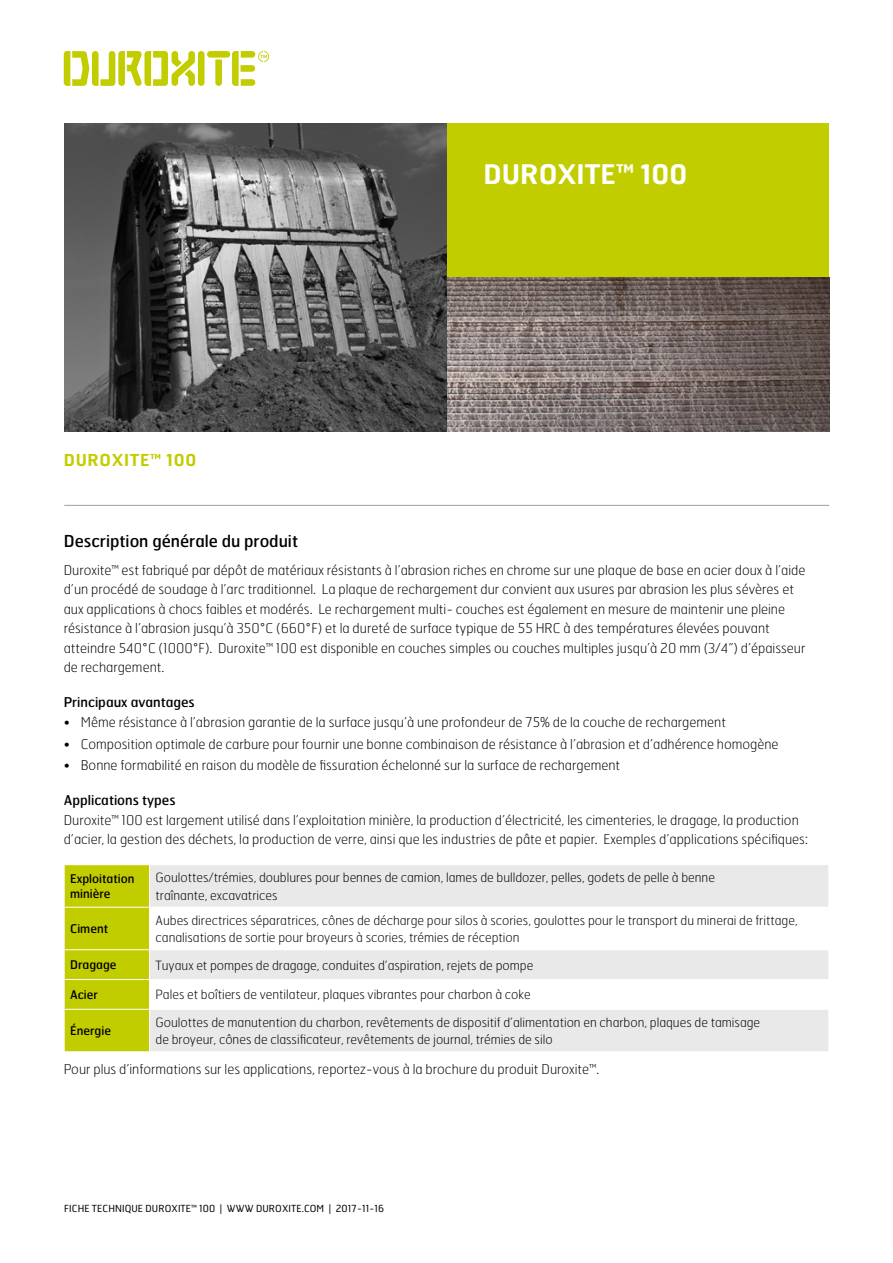
<style>
.page{position:relative;width:893px;height:1263px;background:#fff}
.page>*{position:absolute;margin:0;border:0;box-sizing:border-box;transform-origin:0 0}
.Heading_1___25_6x26{font:600 27px "Hermes FB";color:#fff}
.Heading_2___11x14{font:16.5px "Hermes FB";color:#000}
.Rubrik_1{font:600 16.5px "Hermes FB";letter-spacing:.04em;color:#c2cd00}
.Hermes_Thin_9x13{font:100 13.5px/19.5px "Hermes FB";color:#000}
.Heading_3___9x12{font:13.5px "Hermes FB";color:#000}
.Body_table_8_5x11_5{font:100 12.75px/17.2px "Hermes FB";color:#000}
.Heading_table{font:12px/14.4px "Hermes FB";color:#000}
.Sidfot{font:9.75px "Hermes FB";letter-spacing:.01em;color:#000}
</style>
<div class="page">
<hr style="left:64px;top:505px;width:765px;height:1px;background:#9c9da3">
<div style="left:150px;top:865px;width:678px;height:186px;background:#e9e9ea"></div>
<svg style="left:150px;top:908px;width:678px;height:101px"></svg>
<div style="left:150px;top:950px;width:679px;height:29px;background:#e9e9ea"></div>
<hr style="left:150px;top:907px;width:679px;height:1px;background:#fff">
<hr style="left:150px;top:949px;width:679px;height:1px;background:#fff">
<hr style="left:150px;top:979px;width:679px;height:1px;background:#fff">
<div style="left:64px;top:865px;width:86px;height:186px;background:#c2cd00"></div>
<svg style="left:828px;top:950px;width:1px;height:29px"></svg>
<hr style="left:64px;top:1009px;width:86px;height:1px;background:#fff">
<hr style="left:64px;top:1010px;width:1px;height:41px;background:#fff">
<hr style="left:150px;top:1009px;width:679px;height:1px;background:#fff">
<hr style="left:149px;top:1010px;width:1px;height:41px;background:#fff">
<img style="left:64px;top:123px;width:383px;height:308px">
<div style="left:447px;top:123px;width:382px;height:154px;background:#c2cd00"></div>
<div style="left:198px;top:51px;width:7px;height:35px;background:#c2cd00;border-radius:3px"></div>
<svg style="left:64px;top:51px;width:131px;height:35px"></svg>
<div style="left:207px;top:51px;width:23px;height:7px;background:#c2cd00;border-radius:3px"></div>
<svg style="left:215px;top:59px;width:7px;height:27px"></svg>
<svg style="left:232px;top:51px;width:37px;height:35px"></svg>
<img style="left:447px;top:277px;width:383px;height:154px">
<p class="Rubrik_1" style="left:64px;top:449px;width:134px">DUROXITE™ 100</p>
<p class="Heading_1___25_6x26" style="left:483px;top:156px;width:205px">DUROXITE™ 100</p>
<p class="Heading_2___11x14" style="left:64px;top:530px;width:236px">Description générale du produit</p>
<p class="Hermes_Thin_9x13" style="left:64px;top:560px;width:743px">Duroxite™ est fabriqué par dépôt de matériaux résistants à l’abrasion riches en chrome sur une plaque de base en acier doux à l’aide d’un procédé de soudage à l’arc traditionnel. La plaque de rechargement dur convient aux usures par abrasion les plus sévères et aux applications à chocs faibles et modérés. Le rechargement multi- couches est également en mesure de maintenir une pleine résistance à l’abrasion jusqu’à 350°C (660°F) et la dureté de surface typique de 55 HRC à des températures élevées pouvant atteindre 540°C (1000°F). Duroxite™ 100 est disponible en couches simples ou couches multiples jusqu’à 20 mm (3/4”) d’épaisseur de rechargement.</p>
<p class="Heading_3___9x12" style="left:64px;top:694px;width:132px">Principaux avantages</p>
<p class="Hermes_Thin_9x13" style="left:64px;top:712px;width:664px">• Même résistance à l’abrasion garantie de la surface jusqu’à une profondeur de 75% de la couche de rechargement</p>
<p class="Hermes_Thin_9x13" style="left:64px;top:733px;width:716px">• Composition optimale de carbure pour fournir une bonne combinaison de résistance à l’abrasion et d’adhérence homogène</p>
<p class="Hermes_Thin_9x13" style="left:64px;top:755px;width:558px">• Bonne formabilité en raison du modèle de fissuration échelonné sur la surface de rechargement</p>
<p class="Heading_3___9x12" style="left:64px;top:792px;width:113px">Applications types</p>
<p class="Hermes_Thin_9x13" style="left:64px;top:810px;width:746px">Duroxite™ 100 est largement utilisé dans l’exploitation minière, la production d’électricité, les cimenteries, le dragage, la production d’acier, la gestion des déchets, la production de verre, ainsi que les industries de pâte et papier. Exemples d’applications spécifiques:</p>
<p class="Heading_table" style="left:70px;top:871px;width:66px">Exploitation minière</p>
<p class="Body_table_8_5x11_5" style="left:156px;top:869px;width:561px">Goulottes/trémies, doublures pour bennes de camion, lames de bulldozer, pelles, godets de pelle à benne traînante, excavatrices</p>
<p class="Heading_table" style="left:70px;top:921px;width:40px">Ciment</p>
<p class="Body_table_8_5x11_5" style="left:156px;top:911px;width:644px">Aubes directrices séparatrices, cônes de décharge pour silos à scories, goulottes pour le transport du minerai de frittage, canalisations de sortie pour broyeurs à scories, trémies de réception</p>
<p class="Heading_table" style="left:70px;top:957px;width:48px">Dragage</p>
<p class="Body_table_8_5x11_5" style="left:156px;top:956px;width:379px">Tuyaux et pompes de dragage, conduites d’aspiration, rejets de pompe</p>
<p class="Heading_table" style="left:70px;top:987px;width:29px">Acier</p>
<p class="Body_table_8_5x11_5" style="left:156px;top:986px;width:377px">Pales et boîtiers de ventilateur, plaques vibrantes pour charbon à coke</p>
<p class="Heading_table" style="left:70px;top:1023px;width:42px">Énergie</p>
<p class="Body_table_8_5x11_5" style="left:156px;top:1013px;width:606px">Goulottes de manutention du charbon, revêtements de dispositif d’alimentation en charbon, plaques de tamisage de broyeur, cônes de classificateur, revêtements de journal, trémies de silo</p>
<p class="Hermes_Thin_9x13" style="left:64px;top:1059px;width:537px">Pour plus d’informations sur les applications, reportez-vous à la brochure du produit Duroxite™.</p>
<p class="Sidfot" style="left:64px;top:1203px;width:321px">FICHE TECHNIQUE DUROXITE™ 100 | WWW DUROXITE.COM | 2017-11-16</p>
</div>
